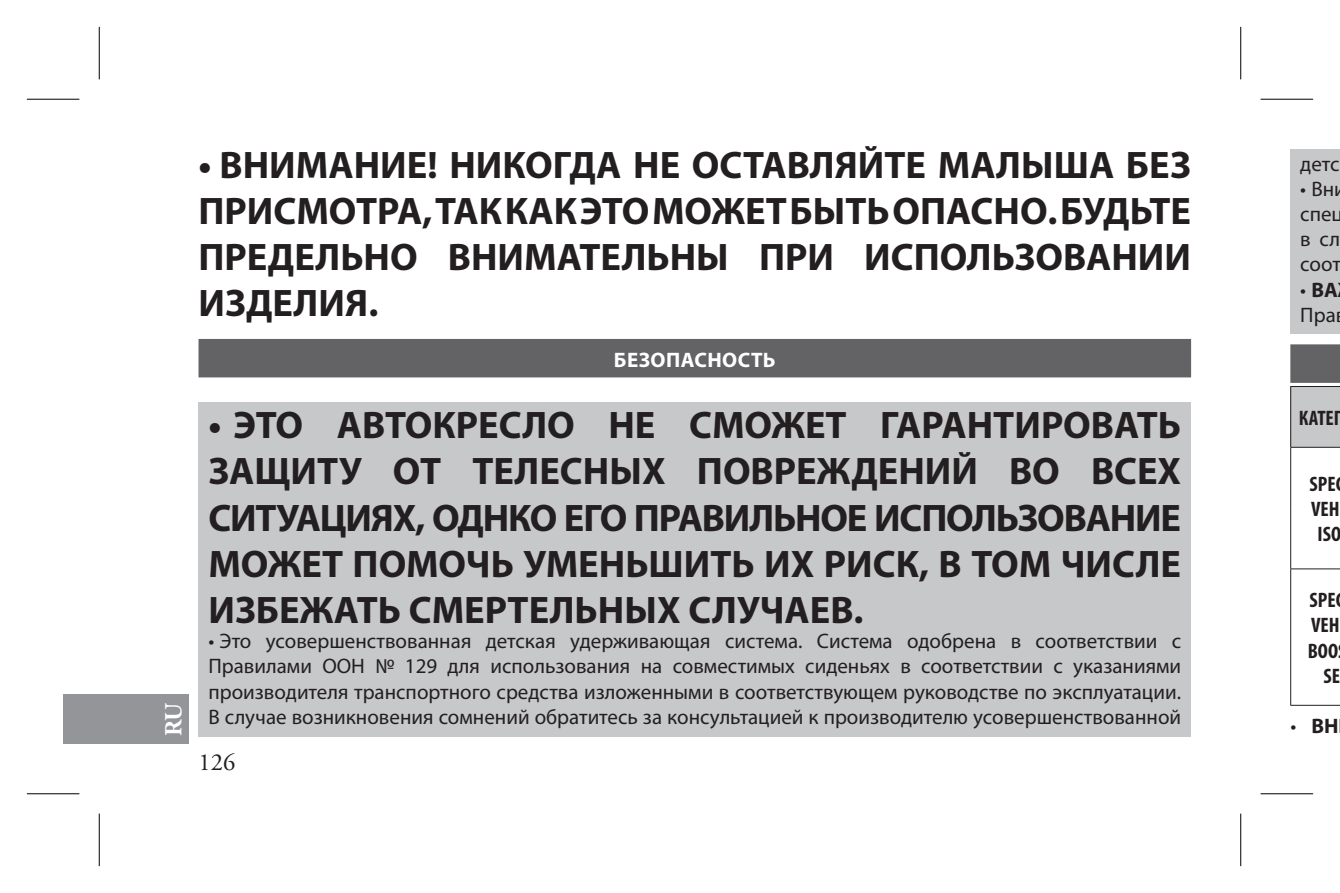
<style>
.page{position:relative;width:1340px;height:893px;background:#fff}
.page>*{position:absolute;margin:0;border:0;box-sizing:border-box;transform-origin:0 0}
.t1{font:700 38.5px/46.2px "Myriad Pro";color:#231f20;text-align:justify}
.t2{font:24.5px "Adobe Garamond Pro";color:#231f20}
.t3{font:700 24.5px "Adobe Garamond Pro";color:#fff}
.t4{font:21px/25.2px "Myriad Pro";color:#231f20}
.t5{font:700 condensed 21px/25.2px "Myriad Pro";color:#231f20;text-align:center}
.t6{font:700 21px "Myriad Pro";letter-spacing:.02em;color:#fff}
.t7{font:700 21px "Myriad Pro";color:#231f20}
.s1{font-weight:700}
.s2{font-weight:400}
</style>
<div class="page">
<div style="left:63px;top:694px;width:126px;height:50px;background:#939598"></div>
<div style="left:198px;top:402px;width:993px;height:335px;background:#c7c8ca"></div>
<div style="left:1290px;top:149px;width:49px;height:185px;background:#c7c8ca"></div>
<div style="left:198px;top:339px;width:993px;height:38px;background:#636366"></div>
<div style="left:1290px;top:344px;width:49px;height:39px;background:#636366"></div>
<div style="left:1290px;top:386px;width:49px;height:61px;background:#c7c8ca"></div>
<hr style="left:1290px;top:386px;width:49px;height:1px;background:#231f20">
<hr style="left:1290px;top:387px;width:1px;height:60px;background:#231f20">
<hr style="left:1290px;top:447px;width:49px;height:1px;background:#231f20">
<hr style="left:1290px;top:448px;width:1px;height:60px;background:#231f20">
<hr style="left:1290px;top:508px;width:1px;height:60px;background:#231f20">
<hr style="left:1290px;top:568px;width:49px;height:1px;background:#231f20">
<hr style="left:1290px;top:569px;width:1px;height:136px;background:#231f20">
<hr style="left:1290px;top:705px;width:49px;height:1px;background:#231f20">
<svg style="left:27px;top:98px;width:52px;height:1px"></svg>
<svg style="left:1260px;top:98px;width:53px;height:1px"></svg>
<svg style="left:27px;top:794px;width:52px;height:1px"></svg>
<svg style="left:1260px;top:794px;width:53px;height:1px"></svg>
<svg style="left:98px;top:27px;width:1px;height:52px"></svg>
<svg style="left:98px;top:814px;width:1px;height:52px"></svg>
<svg style="left:1241px;top:27px;width:1px;height:52px"></svg>
<svg style="left:1241px;top:814px;width:1px;height:52px"></svg>
<hr style="left:27px;top:99px;width:52px;height:1px;background:#000">
<hr style="left:1260px;top:99px;width:53px;height:1px;background:#000">
<hr style="left:27px;top:793px;width:52px;height:1px;background:#000">
<hr style="left:1260px;top:793px;width:53px;height:1px;background:#000">
<hr style="left:99px;top:27px;width:1px;height:52px;background:#000">
<hr style="left:99px;top:814px;width:1px;height:52px;background:#000">
<hr style="left:1240px;top:27px;width:1px;height:52px;background:#000">
<hr style="left:1240px;top:814px;width:1px;height:52px;background:#000">
<p class="t3" style="left:159px;top:736px;width:35px;rotate:-90deg">RU</p>
<h1 class="t1" style="left:198px;top:140px;width:994px">• ВНИМАНИЕ! НИКОГДА НЕ ОСТАВЛЯЙТЕ МАЛЫША БЕЗ ПРИСМОТРА, ТАК КАК ЭТО МОЖЕТ БЫТЬ ОПАСНО. БУДЬТЕ ПРЕДЕЛЬНО ВНИМАТЕЛЬНЫ ПРИ ИСПОЛЬЗОВАНИИ ИЗДЕЛИЯ.</h1>
<p class="t6" style="left:614px;top:346px;width:163px">БЕЗОПАСНОСТЬ</p>
<h1 class="t1" style="left:208px;top:401px;width:974px">• ЭТО АВТОКРЕСЛО НЕ СМОЖЕТ ГАРАНТИРОВАТЬ ЗАЩИТУ ОТ ТЕЛЕСНЫХ ПОВРЕЖДЕНИЙ ВО ВСЕХ СИТУАЦИЯХ, ОДНКО ЕГО ПРАВИЛЬНОЕ ИСПОЛЬЗОВАНИЕ МОЖЕТ ПОМОЧЬ УМЕНЬШИТЬ ИХ РИСК, В ТОМ ЧИСЛЕ ИЗБЕЖАТЬ СМЕРТЕЛЬНЫХ СЛУЧАЕВ.</h1>
<p class="t4" style="left:208px;top:628px;width:974px;text-align:justify">• Это усовершенствованная детская удерживающая система. Система одобрена в соответствии с Правилами ООН № 129 для использования на совместимых сиденьях в соответствии с указаниями производителя транспортного средства изложенными в соответствующем руководстве по эксплуатации.<br>В случае возникновения сомнений обратитесь за консультацией к производителю усовершенствованной</p>
<p class="t2" style="left:198px;top:748px;width:38px">126</p>
<p class="t4" style="left:1300px;top:151px;width:41px">детс</p>
<p class="t4" style="left:1300px;top:176px;width:44px">• Вн спец в сл соот</p>
<p class="t4" style="left:1300px;top:277px;width:39px">• <span class="s1">ВА<br></span>Пра</p>
<p class="t5" style="left:1298px;top:405px;width:44px">КАТЕГ</p>
<p class="t5" style="left:1309px;top:471px;width:33px">SPE<br>VEH<br>ISO</p>
<p class="t5" style="left:1307px;top:587px;width:34px;text-align:right">SPE<br>VEH<br>BOO<br>SE</p>
<p class="t7" style="left:1290px;top:712px;width:50px"><span class="s2">•</span> ВН</p>
</div>
